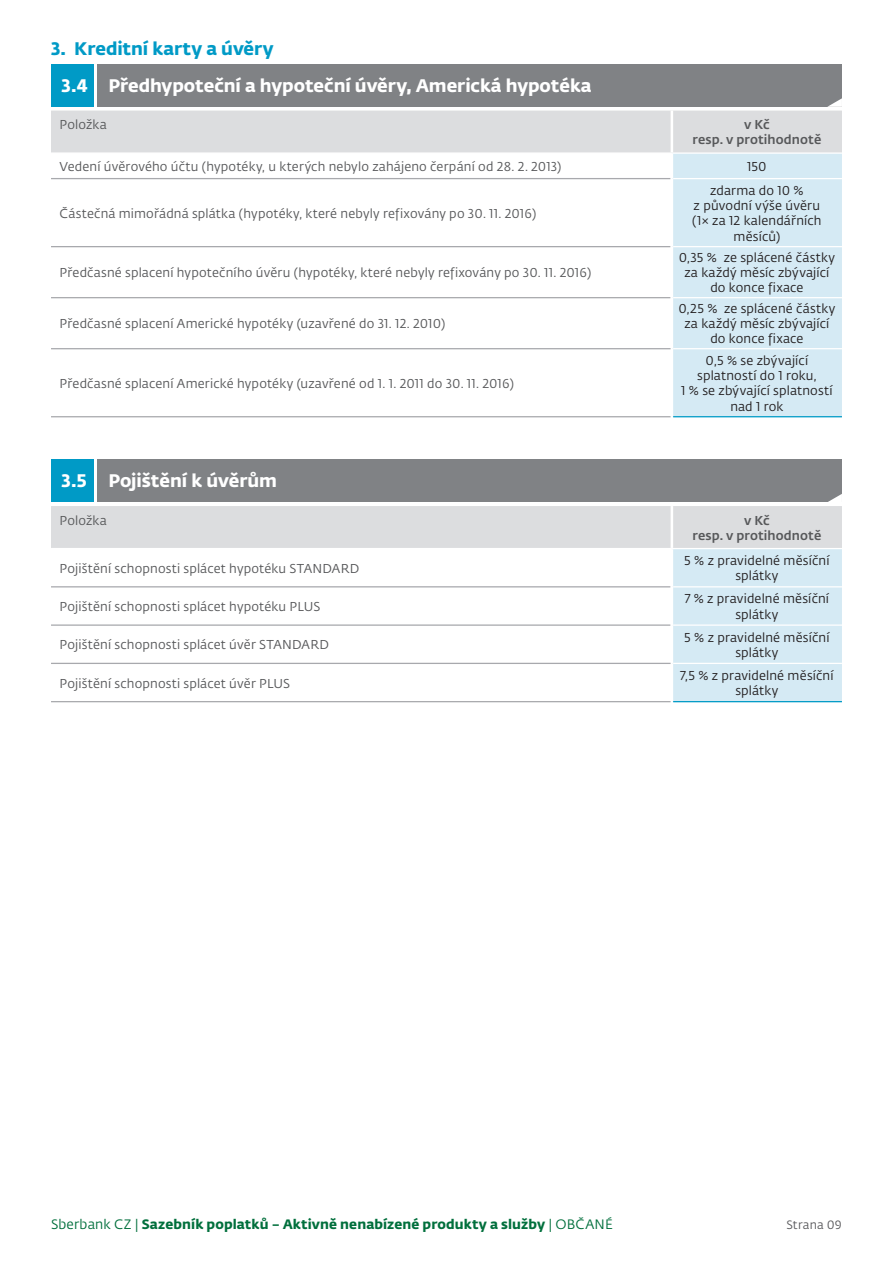
<style>
.page{position:relative;width:893px;height:1263px;background:#fff}
.page>*{position:absolute;margin:0;border:0;box-sizing:border-box;transform-origin:0 0}
.t1{font:18px "Fedra Sans Pro Bold LF";color:#fff}
.t2{font:18px "Fedra Sans Pro Bold LF";color:#009ac6}
.t3{font:13.5px "Fedra Sans Pro Bold LF";letter-spacing:.01em;color:#006f3c}
.t4{font:12.75px "Fedra Sans Pro Book LF";letter-spacing:.01em;color:#57585a}
.t5{font:12.75px/15.3px "Fedra Sans Pro Book LF";letter-spacing:.01em;color:#231f20;text-align:center}
.t6{font:12.75px "Fedra Sans Pro Medium LF";letter-spacing:.01em;color:#57585a}
.t7{font:12px "Fedra Sans Pro Book LF";letter-spacing:.015em;color:#5a5a5d}
.s1{font-family:"Fedra Sans Pro Book LF"}
</style>
<div class="page">
<div style="left:98px;top:64px;width:744px;height:42px;background:#808285"></div>
<div style="left:98px;top:459px;width:744px;height:43px;background:#808285"></div>
<div style="left:51px;top:64px;width:43px;height:42px;background:#009ac6"></div>
<div style="left:51px;top:459px;width:43px;height:43px;background:#009ac6"></div>
<svg style="left:51px;top:98px;width:791px;height:320px"></svg>
<svg style="left:51px;top:494px;width:791px;height:209px"></svg>
<p class="t2" style="left:51px;top:35px;width:224px">3. Kreditní karty a úvěry</p>
<p class="t1" style="left:62px;top:71px;width:531px">3.4 Předhypoteční a hypoteční úvěry, Americká hypotéka</p>
<p class="t4" style="left:60px;top:116px;width:49px">Položka</p>
<p class="t6" style="left:744px;top:115px;width:27px">v Kč</p>
<p class="t6" style="left:692px;top:130px;width:130px">resp. v protihodnotě</p>
<p class="t4" style="left:60px;top:157px;width:503px">Vedení úvěrového účtu (hypotéky, u kterých nebylo zahájeno čerpání od 28. 2. 2013)</p>
<p class="t5" style="left:747px;top:158px;width:21px">150</p>
<p class="t4" style="left:60px;top:204px;width:478px">Částečná mimořádná splátka (hypotéky, které nebyly refixovány po 30. 11. 2016)</p>
<p class="t5" style="left:710px;top:182px;width:95px">zdarma do 10 %</p>
<p class="t5" style="left:694px;top:197px;width:128px">z původní výše úvěru</p>
<p class="t5" style="left:692px;top:213px;width:131px">(1× za 12 kalendářních</p>
<p class="t5" style="left:734px;top:228px;width:48px">měsíců)</p>
<p class="t4" style="left:60px;top:264px;width:533px">Předčasné splacení hypotečního úvěru (hypotéky, které nebyly refixovány po 30. 11. 2016)</p>
<p class="t4" style="left:60px;top:315px;width:387px">Předčasné splacení Americké hypotéky (uzavřené do 31. 12. 2010)</p>
<p class="t4" style="left:60px;top:374px;width:456px">Předčasné splacení Americké hypotéky (uzavřené od 1. 1. 2011 do 30. 11. 2016)</p>
<p class="t1" style="left:62px;top:466px;width:217px">3.5 Pojištění k úvěrům</p>
<p class="t5" style="left:679px;top:249px;width:158px">0,35 % ze splácené částky za každý měsíc zbývající do konce fixace</p>
<p class="t5" style="left:678px;top:300px;width:159px">0,25 % ze splácené částky za každý měsíc zbývající do konce fixace</p>
<p class="t5" style="left:706px;top:352px;width:104px">0,5 % se zbývající</p>
<p class="t5" style="left:697px;top:367px;width:121px">splatností do 1 roku,</p>
<p class="t5" style="left:681px;top:383px;width:153px">1 % se zbývající splatností nad 1 rok</p>
<p class="t4" style="left:60px;top:511px;width:49px">Položka</p>
<p class="t6" style="left:744px;top:510px;width:27px">v Kč</p>
<p class="t6" style="left:692px;top:526px;width:130px">resp. v protihodnotě</p>
<p class="t4" style="left:60px;top:559px;width:301px">Pojištění schopnosti splácet hypotéku STANDARD</p>
<p class="t5" style="left:684px;top:552px;width:147px">5 % z pravidelné měsíční splátky</p>
<p class="t4" style="left:60px;top:598px;width:262px">Pojištění schopnosti splácet hypotéku PLUS</p>
<p class="t5" style="left:685px;top:591px;width:146px">7 % z pravidelné měsíční splátky</p>
<p class="t4" style="left:60px;top:636px;width:271px">Pojištění schopnosti splácet úvěr STANDARD</p>
<p class="t5" style="left:684px;top:629px;width:147px">5 % z pravidelné měsíční splátky</p>
<p class="t4" style="left:60px;top:674px;width:232px">Pojištění schopnosti splácet úvěr PLUS</p>
<p class="t5" style="left:680px;top:667px;width:155px">7,5 % z pravidelné měsíční splátky</p>
<p class="t3" style="left:51px;top:1213px;width:563px"><span class="s1">Sberbank CZ |</span> Sazebník poplatků – Aktivně nenabízené produkty a služby <span class="s1">| OBČANÉ</span></p>
<p class="t7" style="left:786px;top:1216px;width:57px">Strana 09</p>
</div>
